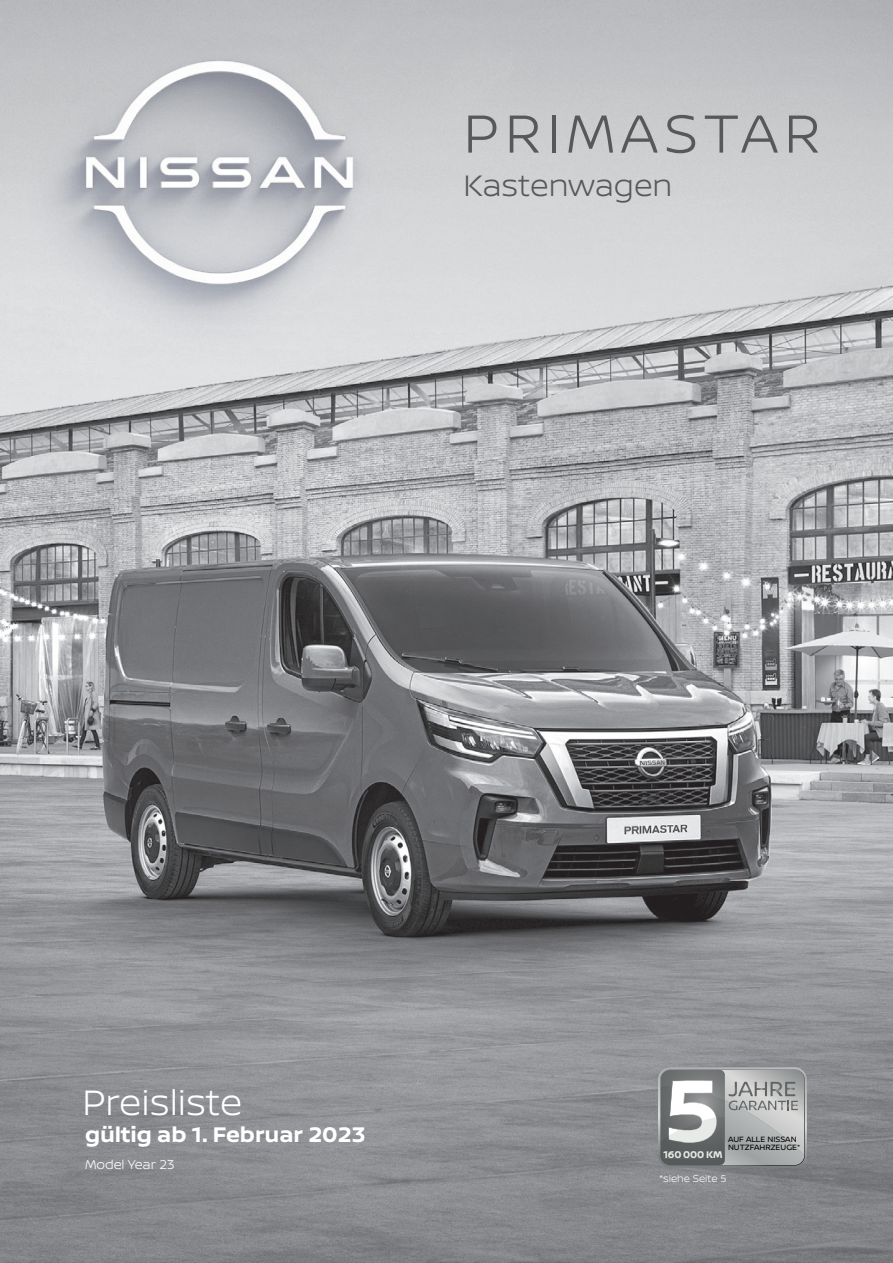
<style>
.page{position:relative;width:893px;height:1263px;background:#fff}
.page>*{position:absolute;margin:0;border:0;box-sizing:border-box;transform-origin:0 0}
.t1{font:300 57px "Nissan Brand";letter-spacing:.11em;color:#57585a}
.t2{font:300 37.5px "Nissan Brand";color:#fff}
.t3{font:300 31.5px "Nissan Brand";color:#57585a}
.t4{font:700 22.5px "Nissan Brand";color:#fff}
.t5{font:300 13.5px "Nissan Brand";color:#fff}
.t6{font:300 10.5px "Nissan Brand";color:#fff}
.t7{font:700 10.35px "Nissan Brand";letter-spacing:-.015em;color:#fff}
.t8{font:8.1px/8.1px "Nissan Brand";color:#000001}
.s1{color:#e8eae8}
</style>
<div class="page">
<img style="left:0;top:0;width:893px;height:1263px">
<img style="left:0;top:0;width:446px;height:353px">
<svg style="left:658px;top:1067px;width:149px;height:101px;background:#a3a5a5"></svg>
<h1 class="t1" style="left:463px;top:92px;width:358px">PRIMASTAR</h1>
<h3 class="t3" style="left:463px;top:162px;width:211px">Kastenwagen</h3>
<h2 class="t2" style="left:82px;top:1076px;width:161px">Preisliste</h2>
<h3 class="t4" style="left:85px;top:1118px;width:282px">gültig ab 1. Februar 2023</h3>
<h3 class="t5" style="left:85px;top:1155px;width:91px">Model Year 23</h3>
<p class="t8" style="left:728px;top:1134px;width:74px">AUF ALLE NISSAN<br>NUTZFAHRZEUGE*</p>
<p class="t7" style="left:663px;top:1147px;width:61px">16<span class="s1">0</span>.000 KM</p>
<p class="t6" style="left:659px;top:1171px;width:69px">*siehe Seite 5</p>
</div>
